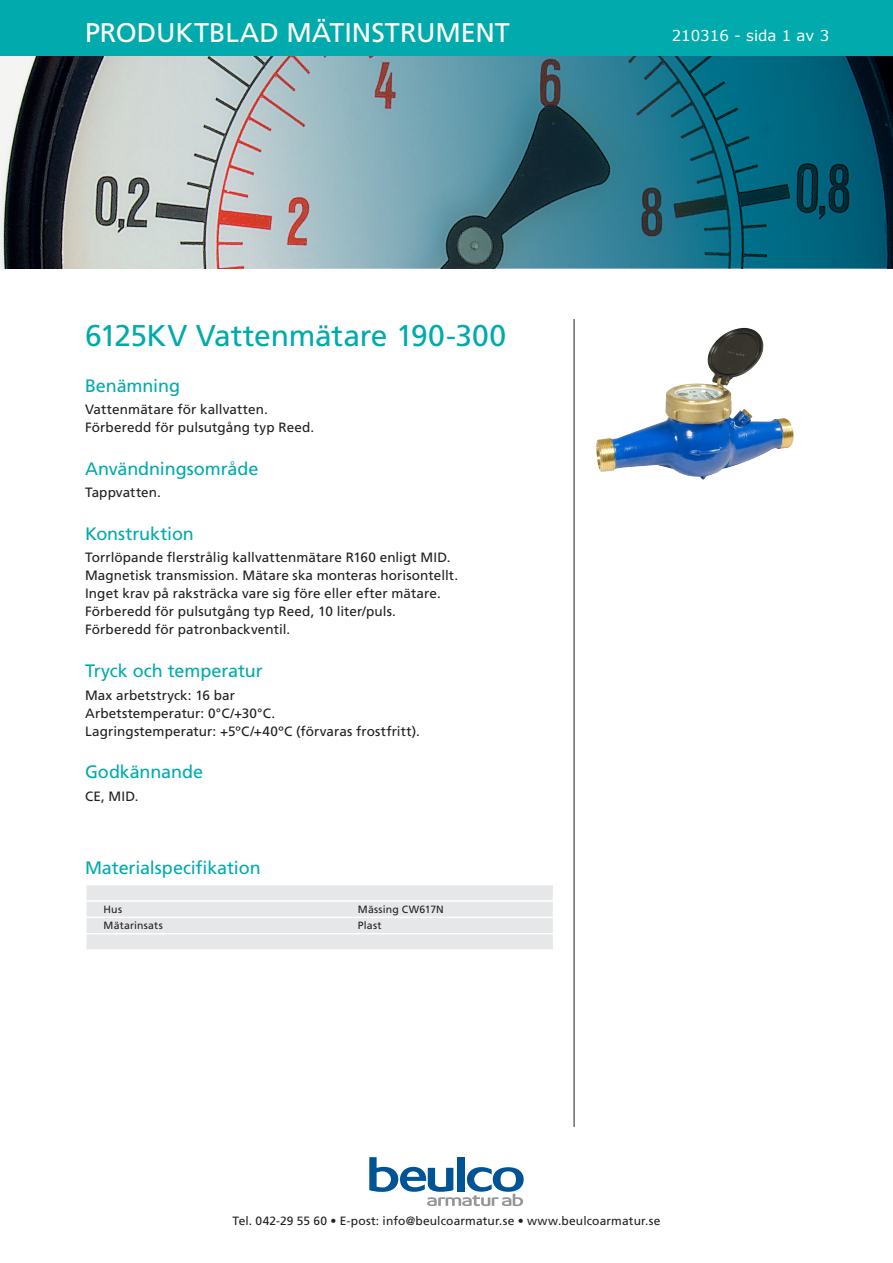
<style>
.page{position:relative;width:893px;height:1263px;background:#fff}
.page>*{position:absolute;margin:0;border:0;box-sizing:border-box;transform-origin:0 0}
.Artikelgrupp{font:30px "Frutiger LT Std";letter-spacing:-.01em;color:#00aaad}
.t1{font:27px "Frutiger LT Std";color:#fff}
.Mellanrubrik{font:18px "Frutiger LT Std";letter-spacing:-.005em;color:#00aaad}
.Materialspecrubrik{font:18px "Frutiger LT Std";letter-spacing:-.01em;color:#00aaad}
.t2{font:15px "Verdana";color:#fff}
.Brödtext{font:13.5px "Frutiger LT Std";letter-spacing:.01em;color:#231f20}
.t3{font:12px "Frutiger LT Std";letter-spacing:.01em;color:#231f20}
.MaterialspecText{font:10.5px "Frutiger LT Std";letter-spacing:.015em;color:#231f20}
</style>
<div class="page">
<svg style="left:0;top:55px;width:893px;height:213px;background:#648e99"></svg>
<div style="left:0;top:0;width:893px;height:55px;background:#00aaad"></div>
<svg style="left:369px;top:1157px;width:155px;height:49px"></svg>
<hr style="left:574px;top:319px;width:1px;height:808px;background:#231f20">
<svg style="left:86px;top:885px;width:467px;height:64px;background:#e7e8ea"></svg>
<img style="left:596px;top:328px;width:198px;height:152px">
<h2 class="t1" style="left:85px;top:16px;width:319px">PRODUKTBLAD Mätinstrume</h2>
<h2 class="t1" style="left:475px;top:16px;width:32px">nt</h2>
<p class="t2" style="left:672px;top:26px;width:159px">210316 - sida 1 av 3</p>
<p class="Artikelgrupp" style="left:85px;top:318px;width:422px">6125KV Vattenmätare 190-300</p>
<p class="Mellanrubrik" style="left:85px;top:375px;width:96px">Benämning</p>
<p class="Brödtext" style="left:85px;top:402px;width:184px">Vattenmätare för kallvatten.</p>
<p class="Brödtext" style="left:85px;top:420px;width:231px">Förberedd för pulsutgång typ Reed.</p>
<p class="Mellanrubrik" style="left:85px;top:458px;width:175px">Användningsområde</p>
<p class="Brödtext" style="left:85px;top:485px;width:78px">Tappvatten.</p>
<p class="Mellanrubrik" style="left:85px;top:523px;width:110px">Konstruktion</p>
<p class="Brödtext" style="left:85px;top:550px;width:367px">Torrlöpande flerstrålig kallvattenmätare R160 enligt MI D.</p>
<p class="Brödtext" style="left:85px;top:568px;width:375px">Magnetisk transmission. Mätare ska monteras horisontellt.</p>
<p class="Brödtext" style="left:85px;top:586px;width:357px">I nget krav på raksträcka vare sig före eller efter mätare.</p>
<p class="Brödtext" style="left:85px;top:604px;width:312px">Förberedd för pulsutgång typ Reed, 10 liter/puls.</p>
<p class="Brödtext" style="left:85px;top:622px;width:207px">Förberedd för patronbackventil.</p>
<p class="Mellanrubrik" style="left:85px;top:660px;width:179px">Tryck och temperatur</p>
<p class="Brödtext" style="left:85px;top:687px;width:152px">Max arbetstryck: 16 bar</p>
<p class="Brödtext" style="left:85px;top:705px;width:192px">Arbetstemperatur: 0°C/+30°C.</p>
<p class="Brödtext" style="left:85px;top:723px;width:336px">Lagringstemperatur: +5ºC/+40ºC (förvaras frostfritt).</p>
<p class="Mellanrubrik" style="left:85px;top:762px;width:120px">Godkännande</p>
<p class="Brödtext" style="left:85px;top:788px;width:55px">CE, MI D.</p>
<p class="Materialspecrubrik" style="left:85px;top:857px;width:177px">Materialspecifikation</p>
<p class="MaterialspecText" style="left:104px;top:903px;width:20px">Hus</p>
<p class="MaterialspecText" style="left:358px;top:903px;width:86px">Mässing CW617N</p>
<p class="MaterialspecText" style="left:104px;top:920px;width:61px">Mätarinsats</p>
<p class="MaterialspecText" style="left:358px;top:920px;width:25px">Plast</p>
<p class="t3" style="left:233px;top:1214px;width:429px">Tel. 042-29 55 60 • E-post: info@beulcoarmatur.se • www.beulcoarmatur.se</p>
</div>
